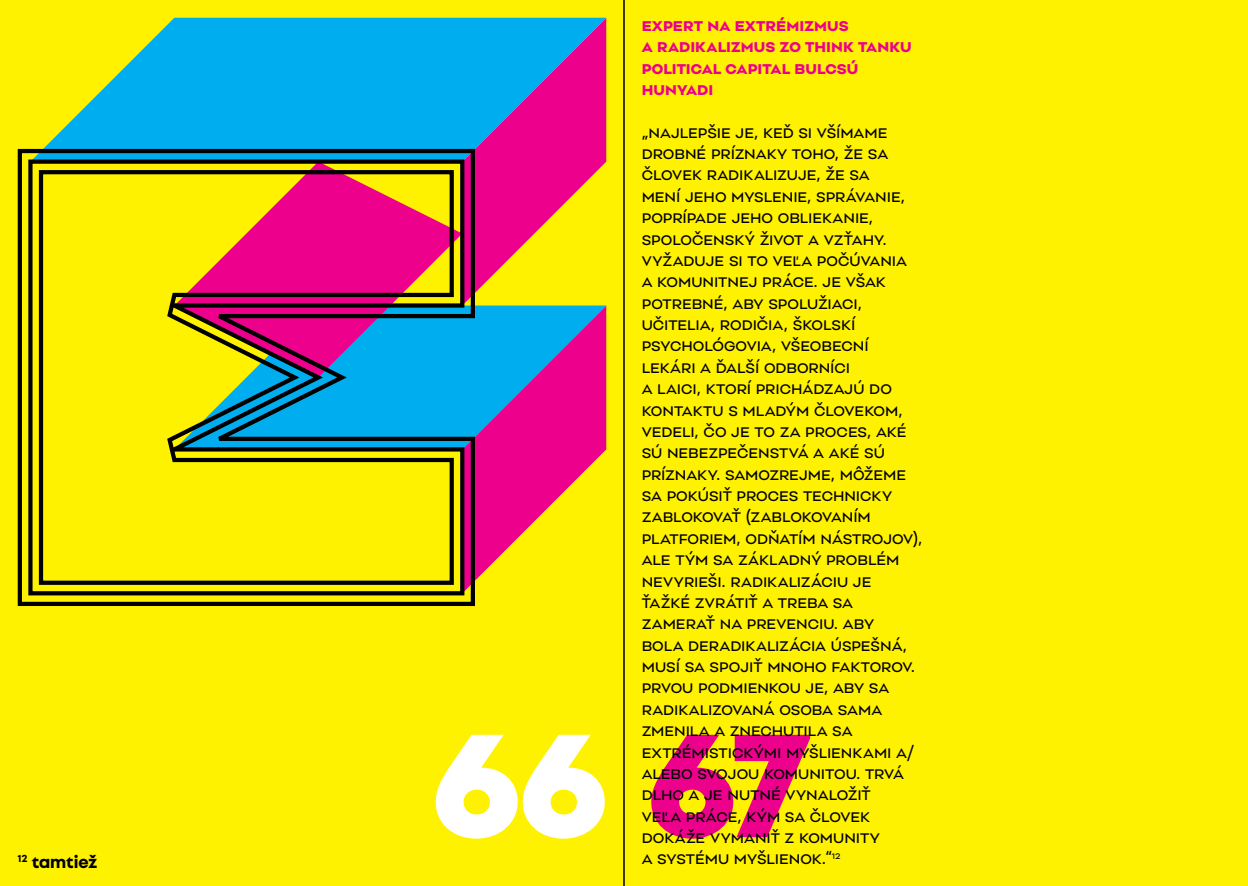
<style>
.page{position:relative;width:1248px;height:886px;background:#fff}
.page>*{position:absolute;margin:0;border:0;box-sizing:border-box;transform-origin:0 0}
.t1{font:900 146.25px "Setup Grotesk Macron";color:#fff}
.t2{font:17.5px/21.4px "Setup Grotesk";color:#000}
.t3{font:700 17.5px/21.4px "Setup Grotesk";letter-spacing:.005em;color:#ec008c}
.t4{font:700 17.5px "Setup Grotesk";color:#000}
.s1{color:#ec008c}
</style>
<div class="page">
<div style="left:0;top:0;width:1247px;height:886px;background:#fff200"></div>
<svg style="left:477px;top:162px;width:129px;height:417px"></svg>
<svg style="left:45px;top:18px;width:561px;height:144px;background:#3d9ec6"></svg>
<svg style="left:17px;top:147px;width:460px;height:459px"></svg>
<svg style="left:26px;top:157px;width:440px;height:440px"></svg>
<svg style="left:37px;top:168px;width:419px;height:419px"></svg>
<hr style="left:623px;top:0;width:1px;height:886px;background:#000">
<p class="t4" style="left:18px;top:848px;width:81px"><sup>12</sup> tamtiež</p>
<p class="t3" style="left:641px;top:14px;width:271px">expert na extrémizmus<br>a radikalizmus zo think tanku political capital bulcsú hunyadi</p>
<p class="t2" style="left:641px;top:121px;width:282px">„najlepšie je, keď si všímame drobné príznaky toho, že sa človek radikalizuje, že sa<br>mení jeho myslenie, správanie, poprípade jeho obliekanie, spoločenský život a vzťahy. vyžaduje si to veľa počúvania<br>a komunitnej práce. je však potrebné, aby spolužiaci, učitelia, rodičia, školskí psychológovia, všeobecní lekári a ďalší odborníci<br>a laici, ktorí prichádzajú do kontaktu s mladým človekom, vedeli, čo je to za proces, aké sú nebezpečenstvá a aké sú príznaky. samozrejme, môžeme sa pokúsiť proces technicky zablokovať (zablokovaním platforiem, odňatím nástrojov), ale tým sa základný problém nevyrieši. radikalizáciu je ťažké zvrátiť a treba sa zamerať na prevenciu. aby<br>bola deradikalizácia úspešná, musí sa spojiť mnoho faktorov. prvou podmienkou je, aby sa radikalizovaná osoba sama zmenila a znechutila sa extrémistickými myšlienkami a/ alebo svojou komunitou. trvá dlho a je nutné vynaložiť<br>veľa práce, kým sa človek dokáže vymaniť z komunity<br>a systému myšlienok.“<sup>12</sup></p>
<h1 class="t1" style="left:432px;top:666px;width:376px">66 <span class="s1">67</span></h1>
</div>
